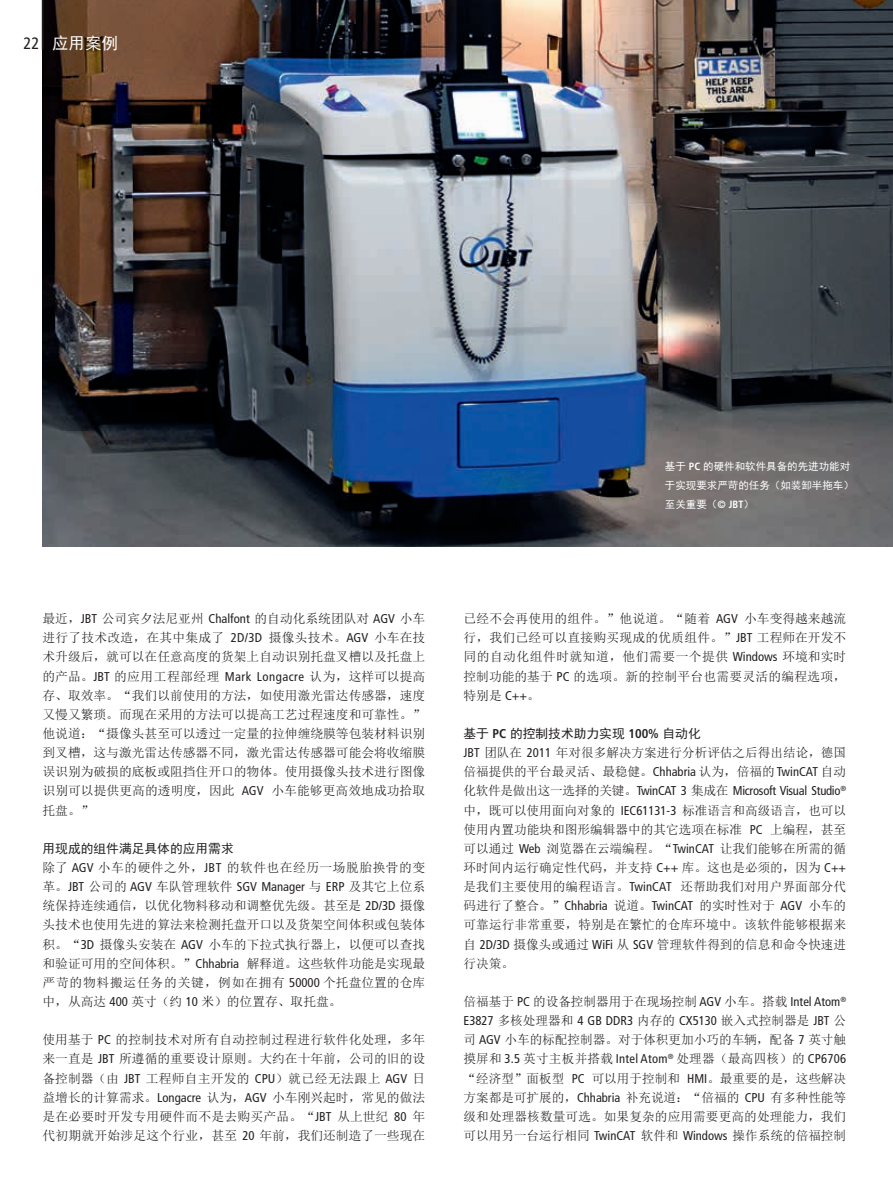
<style>
.page{position:relative;width:893px;height:1191px;background:#fff}
.page>*{position:absolute;margin:0;border:0;box-sizing:border-box;transform-origin:0 0}
.t1{font:300 condensed 61.8px "Frutiger LT Pro";color:#231f20;scale:.49 1}
.t2{font:16.5px "Sim Hei";color:#fff}
.t3{font:12.75px/19.2px "Sim Sun";color:#231f20;text-align:justify}
.t4{font:condensed 12.75px "Frutiger LT Pro";color:#231f20}
.t5{font:condensed 12.75px "Frutiger LT Pro";letter-spacing:-.02em;color:#231f20}
.t6{font:12.75px "Sim Hei";color:#231f20}
.t7{font:12.75px "Sim Sun";letter-spacing:.04em;color:#231f20}
.t8{font:10.5px/19.2px "Sim Hei";color:#fff}
.s1{font-family:"Frutiger LT Pro";font-stretch:condensed;color:#231f20}
.s2{font-family:"Frutiger LT Pro";font-weight:700;font-stretch:condensed}
.s3{font-family:"Frutiger LT Pro";font-stretch:condensed}
.s4{font-family:"Sim Sun";font-stretch:normal}
</style>
<div class="page">
<img style="left:43px;top:0;width:850px;height:546px">
<img style="left:885px;top:72px;width:8px;height:239px">
<h1 class="t1" style="left:39px;top:-23px;width:15px">|</h1>
<p class="t2" style="left:23px;top:35px;width:96px"><span class="s1">22</span> 应用案例</p>
<p class="t8" style="left:665px;top:457px;width:190px">基于 <span class="s2">PC</span> 的硬件和软件具备的先进功能对于实现要求严苛的任务（如装卸半拖车）至关重要（<span class="s2">© JBT</span>）</p>
<p class="t3" style="left:43px;top:609px;width:384px">最近，<span class="s3">JBT</span> 公司宾夕法尼亚州 <span class="s3">Chalfont</span> 的自动化系统团队对 <span class="s3">AGV</span> 小车进行了技术改造，在其中集成了 <span class="s3">2D/3D</span> 摄像头技术。<span class="s3">AGV</span> 小车在技术升级后，就可以在任意高度的货架上自动识别托盘叉槽以及托盘上的产品。<span class="s3">JBT</span> 的应用工程部经理 <span class="s3">Mark Longacre</span> 认为，这样可以提高存、取效率。“我们以前使用的方法，如使用激光雷达传感器，速度又慢又繁琐。而现在采用的方法可以提高工艺过程速度和可靠性。”他说道：“摄像头甚至可以透过一定量的拉伸缠绕膜等包装材料识别到叉槽，这与激光雷达传感器不同，激光雷达传感器可能会将收缩膜误识别为破损的底板或阻挡住开口的物体。使用摄像头技术进行图像识别可以提供更高的透明度，因此 <span class="s3">AGV</span> 小车能够更高效地成功拾取托盘。”</p>
<p class="t6" style="left:43px;top:842px;width:193px">用现成的组件满足具体的应用需求</p>
<p class="t7" style="left:43px;top:861px;width:384px">除了 <span class="s3">AGV</span> 小车的硬件之外，<span class="s3">JBT</span> 的软件也在经历一场脱胎换骨的变</p>
<p class="t4" style="left:43px;top:879px;width:384px"><span class="s4">革。</span>JBT <span class="s4">公司的</span> AGV <span class="s4">车队管理软件</span> SGV Manager <span class="s4">与</span> ERP <span class="s4">及其它上位系</span></p>
<p class="t3" style="left:43px;top:896px;width:384px">统保持连续通信，以优化物料移动和调整优先级。甚至是 <span class="s3">2D/3D</span> 摄像头技术也使用先进的算法来检测托盘开口以及货架空间体积或包装体积。“<span class="s3">3D</span> 摄像头安装在 <span class="s3">AGV</span> 小车的下拉式执行器上，以便可以查找和验证可用的空间体积。”<span class="s3">Chhabria</span> 解释道。这些软件功能是实现最严苛的物料搬运任务的关键，例如在拥有 <span class="s3">50000</span> 个托盘位置的仓库中，从高达 <span class="s3">400</span> 英寸（约 <span class="s3">10</span> 米）的位置存、取托盘。</p>
<p class="t3" style="left:43px;top:1030px;width:384px">使用基于 <span class="s3">PC</span> 的控制技术对所有自动控制过程进行软件化处理，多年来一直是 <span class="s3">JBT</span> 所遵循的重要设计原则。大约在十年前，公司的旧的设备控制器（由 <span class="s3">JBT</span> 工程师自主开发的 <span class="s3">CPU</span>）就已经无法跟上 <span class="s3">AGV</span> 日益增长的计算需求。<span class="s3">Longacre</span> 认为，<span class="s3">AGV</span> 小车刚兴起时，常见的做法是在必要时开发专用硬件而不是去购买产品。“<span class="s3">JBT</span> 从上世纪 <span class="s3">80</span> 年代初期就开始涉足这个行业，甚至 <span class="s3">20</span> 年前，我们还制造了一些现在</p>
<p class="t3" style="left:463px;top:609px;width:384px">已经不会再使用的组件。”他说道。“随着 <span class="s3">AGV</span> 小车变得越来越流行，我们已经可以直接购买现成的优质组件。”<span class="s3">JBT</span> 工程师在开发不同的自动化组件时就知道，他们需要一个提供 <span class="s3">Windows</span> 环境和实时控制功能的基于 <span class="s3">PC</span> 的选项。新的控制平台也需要灵活的编程选项，特别是 <span class="s3">C++</span>。</p>
<p class="t6" style="left:463px;top:727px;width:239px">基于 <span class="s2">PC</span> 的控制技术助力实现 <span class="s2">100%</span> 自动化</p>
<p class="t3" style="left:463px;top:743px;width:384px"><span class="s3">JBT</span> 团队在 <span class="s3">2011</span> 年对很多解决方案进行分析评估之后得出结论，德国倍福提供的平台最灵活、最稳健。<span class="s3">Chhabria</span> 认为，倍福的 <span class="s3">TwinCAT</span> 自动</p>
<p class="t5" style="left:463px;top:783px;width:384px"><span class="s4">化软件是做出这一选择的关键。</span>TwinCAT 3 <span class="s4">集成在</span> Microsoft Visual Studio<sup>®</sup></p>
<p class="t3" style="left:463px;top:800px;width:384px">中，既可以使用面向对象的 <span class="s3">IEC61131-3</span> 标准语言和高级语言，也可以使用内置功能块和图形编辑器中的其它选项在标准 <span class="s3">PC</span> 上编程，甚至可以通过 <span class="s3">Web</span> 浏览器在云端编程。“<span class="s3">TwinCAT</span> 让我们能够在所需的循环时间内运行确定性代码，并支持 <span class="s3">C++</span> 库。这也是必须的，因为 <span class="s3">C++</span>是我们主要使用的编程语言。<span class="s3">TwinCAT</span> 还帮助我们对用户界面部分代码进行了整合。”<span class="s3">Chhabria</span> 说道。<span class="s3">TwinCAT</span> 的实时性对于 <span class="s3">AGV</span> 小车的可靠运行非常重要，特别是在繁忙的仓库环境中。该软件能够根据来自 <span class="s3">2D/3D</span> 摄像头或通过 <span class="s3">WiFi</span> 从 <span class="s3">SGV</span> 管理软件得到的信息和命令快速进行决策。</p>
<p class="t3" style="left:463px;top:991px;width:384px">倍福基于 <span class="s3">PC</span> 的设备控制器用于在现场控制 <span class="s3">AGV</span> 小车。搭载 <span class="s3">Intel Atom</span><sup>®</sup></p>
<p class="t4" style="left:463px;top:1013px;width:384px">E3827 <span class="s4">多核处理器和</span> 4 GB DDR3 <span class="s4">内存的</span> CX5130 <span class="s4">嵌入式控制器是</span> JBT <span class="s4">公</span></p>
<p class="t3" style="left:463px;top:1030px;width:384px">司 <span class="s3">AGV</span> 小车的标配控制器。对于体积更加小巧的车辆，配备 <span class="s3">7</span> 英寸触摸屏和 <span class="s3">3.5</span> 英寸主板并搭载 <span class="s3">Intel Atom</span><sup>®</sup> 处理器（最高四核）的 <span class="s3">CP6706 </span>“经济型”面板型 <span class="s3">PC</span> 可以用于控制和 <span class="s3">HMI</span>。最重要的是，这些解决方案都是可扩展的，<span class="s3">Chhabria</span> 补充说道：“倍福的 <span class="s3">CPU</span> 有多种性能等级和处理器核数量可选。如果复杂的应用需要更高的处理能力，我们可以用另一台运行相同 <span class="s3">TwinCAT</span> 软件和 <span class="s3">Windows</span> 操作系统的倍福控制</p>
</div>
